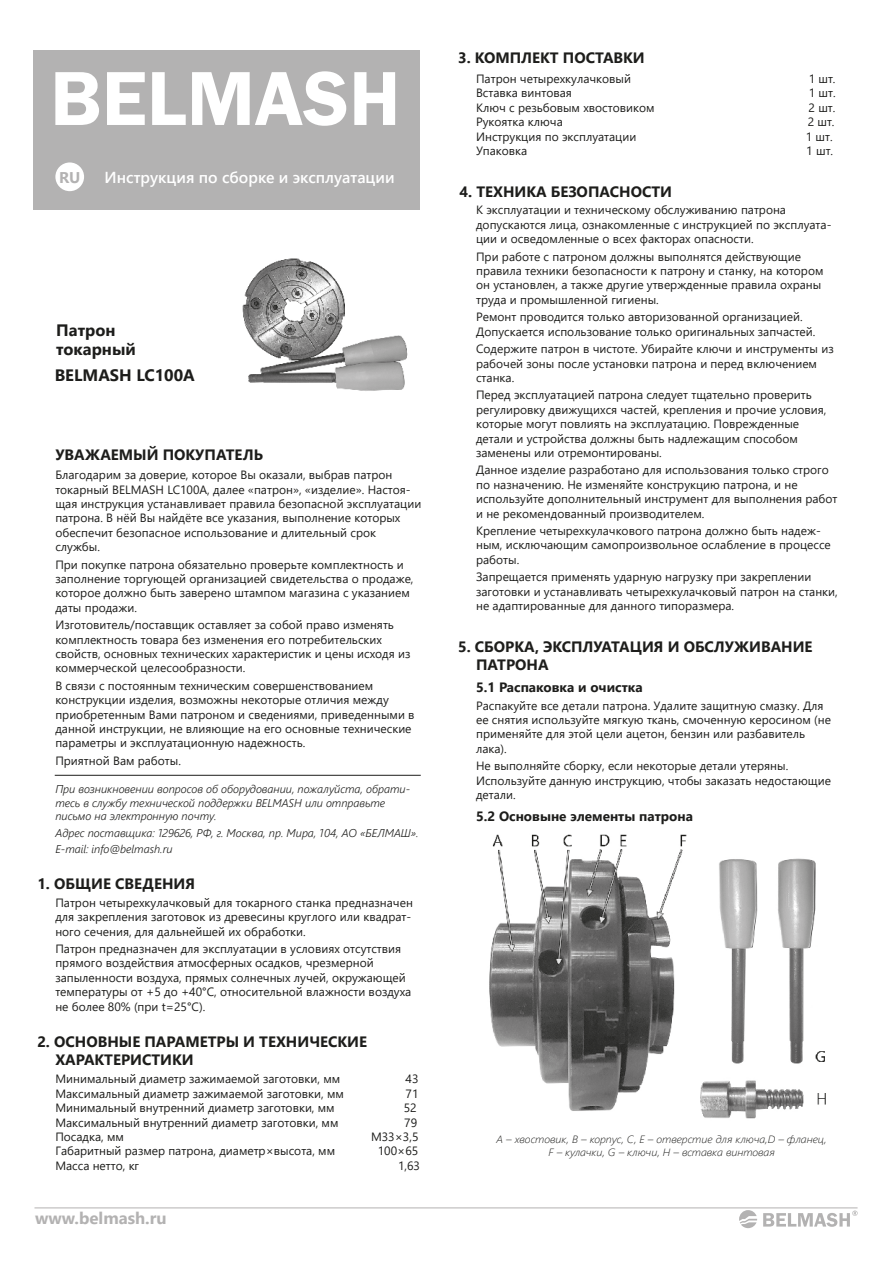
<style>
.page{position:relative;width:893px;height:1263px;background:#fff}
.page>*{position:absolute;margin:0;border:0;box-sizing:border-box;transform-origin:0 0}
.t1{font:700 16.8px "Segoe UI";color:#b3b2b2}
.t2{font:700 16.5px/19.8px "Segoe UI";color:#1d1d1b}
.t3{font:600 15.9px "Segoe UI";color:#fff}
.t4{font:700 15.6px "Segoe UI";color:#b3b2b2}
.t5{font:700 15px/18px "Segoe UI";color:#1d1d1b}
.t6{font:700 13.5px "Segoe UI";color:#1d1d1b}
.t7{font:12px/14.4px "Segoe UI";color:#1d1d1b}
.t8{font:italic 300 11.25px/13.5px "Segoe UI";color:#1d1d1b}
.t9{font:italic 300 10.5px/12.6px "Segoe UI";color:#1d1d1b;text-align:center;scale:1.06 1}
</style>
<div class="page">
<img style="left:489px;top:834px;width:337px;height:285px">
<hr style="left:55px;top:775px;width:366px;height:1px;background:#1d1d1b">
<img style="left:242px;top:258px;width:166px;height:133px">
<div style="left:33px;top:51px;width:387px;height:159px;background:#b3b2b2"></div>
<svg style="left:55px;top:72px;width:44px;height:53px"></svg>
<svg style="left:107px;top:72px;width:38px;height:53px"></svg>
<svg style="left:152px;top:72px;width:34px;height:53px"></svg>
<svg style="left:192px;top:71px;width:154px;height:55px"></svg>
<svg style="left:354px;top:72px;width:41px;height:53px"></svg>
<div style="left:55px;top:162px;width:29px;height:29px;background:#fff;border-radius:50%"></div>
<hr style="left:34px;top:1207px;width:824px;height:1px;background:#b3b2b2">
<svg style="left:739px;top:1210px;width:18px;height:18px"></svg>
<svg style="left:763px;top:1210px;width:95px;height:17px"></svg>
<h3 class="t4" style="left:59px;top:163px;width:23px">RU</h3>
<h3 class="t3" style="left:105px;top:162px;width:291px">Инструкция по сборке и эксплуатации</h3>
<h2 class="t2" style="left:56px;top:318px;width:81px">Патрон токарный</h2>
<h2 class="t2" style="left:55px;top:364px;width:142px">BELMASH LC100A</h2>
<p class="t5" style="left:55px;top:445px;width:209px">УВАЖАЕМЫЙ ПОКУПАТЕЛЬ</p>
<p class="t7" style="left:55px;top:467px;width:367px">Благодарим за доверие, которое Вы оказали, выбрав патрон токарный BELMASH LC100A, далее «патрон», «изделие». Настоя&shy;щая инструкция устанавливает правила безопасной эксплуатации патрона. В нёй Вы найдёте все указания, выполнение которых обеспечит безопасное использование и длительный срок службы.</p>
<p class="t7" style="left:55px;top:556px;width:360px">При покупке патрона обязательно проверьте комплектность и заполнение торгующей организацией свидетельства о продаже, которое должно быть заверено штампом магазина с указанием даты продажи.</p>
<p class="t7" style="left:55px;top:617px;width:357px">Изготовитель/поставщик оставляет за собой право изменять комплектность товара без изменения его потребительских свойств, основных технических характеристик и цены исходя из коммерческой целесообразности.</p>
<p class="t7" style="left:55px;top:677px;width:361px">В связи с постоянным техническим совершенствованием конструкции изделия, возможны некоторые отличия между приобретенным Вами патроном и сведениями, приведенными в данной инструкции, не влияющие на его основные технические параметры и эксплуатационную надежность.</p>
<p class="t7" style="left:55px;top:752px;width:127px">Приятной Вам работы.</p>
<p class="t8" style="left:55px;top:781px;width:356px">При возникновении вопросов об оборудовании, пожалуйста, обрати&shy;тесь в службу технической поддержки BELMASH или отправьте письмо на электронную почту.</p>
<p class="t8" style="left:55px;top:823px;width:365px;line-height:16.5px">Адрес поставщика: 129626, РФ, г. Москва, пр. Мира, 104, АО «БЕЛМАШ».<br>E-mail: info@belmash.ru</p>
<p class="t5" style="left:37px;top:874px;width:159px">1. ОБЩИЕ СВЕДЕНИЯ</p>
<p class="t7" style="left:55px;top:894px;width:359px">Патрон четырехкулачковый для токарного станка предназначен для закрепления заготовок из древесины круглого или квадрат&shy;ного сечения, для дальнейшей их обработки.</p>
<p class="t7" style="left:55px;top:940px;width:358px">Патрон предназначен для эксплуатации в условиях отсутствия прямого воздействия атмосферных осадков, чрезмерной запыленности воздуха, прямых солнечных лучей, окружающей температуры от +5 до +40°С, относительной влажности воздуха не более 80% (при t=25°C).</p>
<p class="t5" style="left:55px;top:1031px;width:313px;text-indent:-18px">2. ОСНОВНЫЕ ПАРАМЕТРЫ И ТЕХНИЧЕСКИЕ<br>ХАРАКТЕРИСТИКИ</p>
<p class="t7" style="left:55px;top:1071px;width:286px">Минимальный диаметр зажимаемой заготовки, мм</p>
<p class="t7" style="left:406px;top:1071px;width:14px">43</p>
<p class="t7" style="left:55px;top:1085px;width:290px">Максимальный диаметр зажимаемой заготовки, мм</p>
<p class="t7" style="left:406px;top:1085px;width:14px">71</p>
<p class="t7" style="left:55px;top:1100px;width:281px">Минимальный внутренний диаметр заготовки, мм</p>
<p class="t7" style="left:404px;top:1100px;width:14px">52</p>
<p class="t7" style="left:55px;top:1114px;width:285px">Максимальный внутренний диаметр заготовки, мм</p>
<p class="t7" style="left:404px;top:1114px;width:14px">79</p>
<p class="t7" style="left:55px;top:1128px;width:70px">Посадка, мм</p>
<p class="t7" style="left:371px;top:1128px;width:49px">М33×3,5</p>
<p class="t7" style="left:55px;top:1143px;width:281px">Габаритный размер патрона, диаметр×высота, мм</p>
<p class="t7" style="left:378px;top:1143px;width:42px">100×65</p>
<p class="t7" style="left:55px;top:1157px;width:85px">Масса нетто, кг</p>
<p class="t7" style="left:398px;top:1157px;width:24px">1,63</p>
<h1 class="t1" style="left:35px;top:1202px;width:133px">www.belmash.ru</h1>
<p class="t5" style="left:458px;top:47px;width:188px">3. КОМПЛЕКТ ПОСТАВКИ</p>
<p class="t7" style="left:476px;top:71px;width:157px">Патрон четырехкулачковый</p>
<p class="t7" style="left:809px;top:71px;width:28px">1 шт.</p>
<p class="t7" style="left:476px;top:85px;width:97px">Вставка винтовая</p>
<p class="t7" style="left:809px;top:85px;width:28px">1 шт.</p>
<p class="t7" style="left:476px;top:99px;width:180px">Ключ с резьбовым хвостовиком</p>
<p class="t7" style="left:809px;top:99px;width:28px">2 шт.</p>
<p class="t7" style="left:476px;top:114px;width:88px">Рукоятка ключа</p>
<p class="t7" style="left:808px;top:114px;width:28px">2 шт.</p>
<p class="t7" style="left:476px;top:128px;width:162px">Инструкция по эксплуатации</p>
<p class="t7" style="left:806px;top:128px;width:28px">1 шт.</p>
<p class="t7" style="left:476px;top:143px;width:53px">Упаковка</p>
<p class="t7" style="left:806px;top:143px;width:28px">1 шт.</p>
<p class="t5" style="left:460px;top:182px;width:214px">4. ТЕХНИКА БЕЗОПАСНОСТИ</p>
<p class="t7" style="left:476px;top:202px;width:357px">К эксплуатации и техническому обслуживанию патрона допускаются лица, ознакомленные с инструкцией по эксплуата&shy;ции и осведомленные о всех факторах опасности.</p>
<p class="t7" style="left:476px;top:248px;width:349px">При работе с патроном должны выполнятся действующие правила техники безопасности к патрону и станку, на котором он установлен, а также другие утвержденные правила охраны труда и промышленной гигиены.</p>
<p class="t7" style="left:476px;top:309px;width:341px">Ремонт проводится только авторизованной организацией.<br>Допускается использование только оригинальных запчастей.</p>
<p class="t7" style="left:476px;top:341px;width:359px">Содержите патрон в чистоте. Убирайте ключи и инструменты из рабочей зоны после установки патрона и перед включением станка.</p>
<p class="t7" style="left:476px;top:387px;width:352px">Перед эксплуатацией патрона следует тщательно проверить регулировку движущихся частей, крепления и прочие условия, которые могут повлиять на эксплуатацию. Поврежденные детали и устройства должны быть надлежащим способом заменены или отремонтированы.</p>
<p class="t7" style="left:476px;top:462px;width:363px">Данное изделие разработано для использования только строго по назначению. Не изменяйте конструкцию патрона, и не используйте дополнительный инструмент для выполнения работ и не рекомендованный производителем.</p>
<p class="t7" style="left:476px;top:522px;width:356px">Крепление четырехкулачкового патрона должно быть надеж&shy;ным, исключающим самопроизвольное ослабление в процессе работы.</p>
<p class="t7" style="left:476px;top:569px;width:363px">Запрещается применять ударную нагрузку при закреплении заготовки и устанавливать четырехкулачковый патрон на станки, не адаптированные для данного типоразмера.</p>
<p class="t5" style="left:476px;top:636px;width:338px;text-indent:-18px">5. СБОРКА, ЭКСПЛУАТАЦИЯ И ОБСЛУЖИВАНИЕ<br>ПАТРОНА</p>
<p class="t6" style="left:476px;top:675px;width:168px">5.1 Распаковка и очистка</p>
<p class="t7" style="left:476px;top:697px;width:356px">Распакуйте все детали патрона. Удалите защитную смазку. Для ее снятия используйте мягкую ткань, смоченную керосином (не применяйте для этой цели ацетон, бензин или разбавитель лака).</p>
<p class="t7" style="left:476px;top:758px;width:356px">Не выполняйте сборку, если некоторые детали утеряны.<br>Используйте данную инструкцию, чтобы заказать недостающие детали.</p>
<p class="t6" style="left:476px;top:804px;width:218px">5.2 Основыне элементы патрона</p>
<p class="t9" style="left:497px;top:1131px;width:313px">A – хвостовик, B – корпус, C, Е – отверстие для ключа,D – фланец,<br>F – кулачки, G – ключи, H – вставка винтовая</p>
</div>
